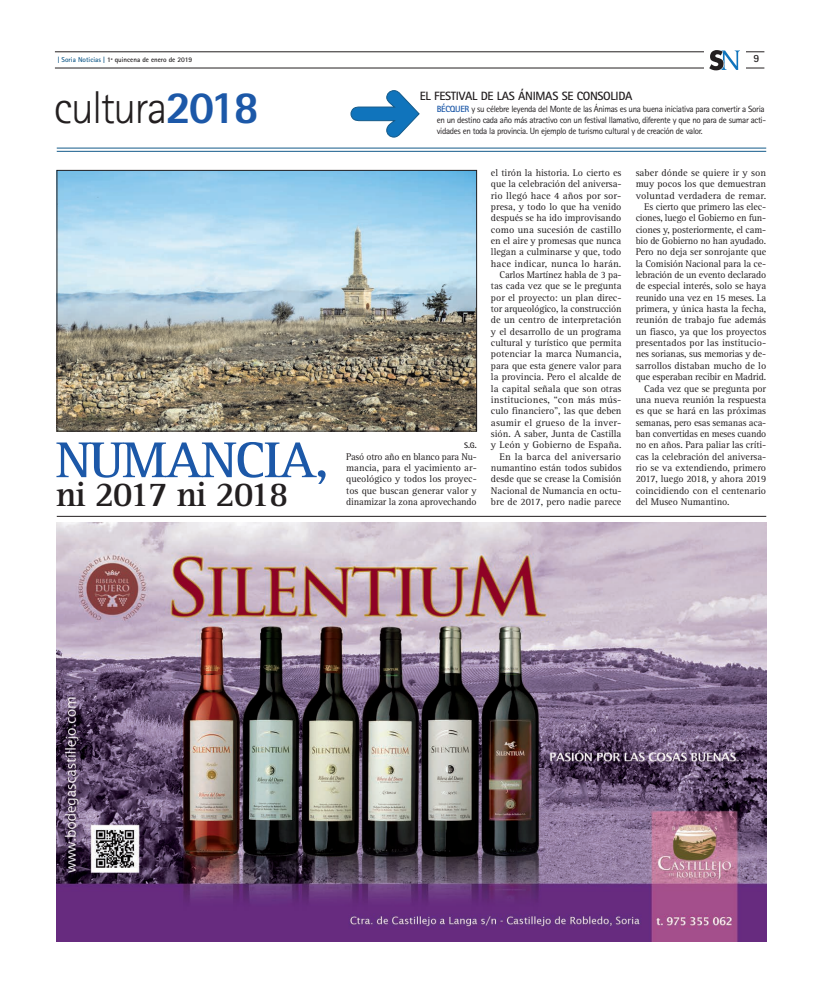
<style>
.page{position:relative;width:823px;height:993px;background:#fff}
.page>*{position:absolute;margin:0;border:0;box-sizing:border-box;transform-origin:0 0}
.t1{font:700 52px "Rotis Serif Std";letter-spacing:-.02em;color:#1c58a8}
.t2{font:300 46px "Rotis Sans Serif Std";letter-spacing:-.04em;color:#231f20}
.t3{font:700 36px "Rotis Serif Std";letter-spacing:-.04em;color:#231f20}
.t4{font:700 12px "Rotis Sans Serif Std";letter-spacing:-.025em;color:#231f20}
.t5{font:700 11px "Rotis Sans Serif Std";color:#231f20}
.t6{font:10px/11.3px "Rotis Serif Std";letter-spacing:-.005em;color:#231f20;text-align:justify}
.t7{font:9px/11px "Rotis Sans Serif Std";letter-spacing:-.04em;color:#231f20}
.t8{font:700 8px "Rotis Sans Serif Std";color:#231f20}
.t9{font:700 7px "Rotis Sans Serif Std";color:#231f20}
.s1{color:#135a8a}
.s2{font-weight:800;color:#1c58a8}
.s3{font-weight:700;color:#1c58a8}
</style>
<div class="page">
<hr style="left:57px;top:148px;width:708px;height:1px;background:#135a8a">
<hr style="left:57px;top:151px;width:708px;height:1px;background:#135a8a">
<hr style="left:57px;top:516px;width:708px;height:1px;background:#231f20">
<img style="left:59px;top:172px;width:415px;height:257px">
<div style="left:57px;top:170px;width:419px;height:261px;border:1px solid #231f20"></div>
<img style="left:57px;top:522px;width:708px;height:419px">
<svg style="left:350px;top:90px;width:70px;height:48px"></svg>
<hr style="left:55px;top:68px;width:709px;height:1px;background:#231f20">
<hr style="left:55px;top:52px;width:709px;height:1px;background:#231f20">
<div style="left:704px;top:49px;width:41px;height:22px;background:#fff"></div>
<svg style="left:709px;top:50px;width:30px;height:20px"></svg>
<p class="t9" style="left:58px;top:56px;width:136px"><span class="s1">| Soria Noticias |</span> 1ª quincena de enero de 2019</p>
<p class="t5" style="left:753px;top:52px;width:7px">9</p>
<h2 class="t2" style="left:54px;top:81px;width:206px">cultura<span class="s2">2018</span></h2>
<p class="t4" style="left:419px;top:89px;width:214px">EL FESTIVAL DE LAS ÁNIMAS SE CONSOLIDA</p>
<p class="t7" style="left:436px;top:103px;width:330px"><span class="s3">BÉCQUER</span> y su célebre leyenda del Monte de las Ánimas es una buena iniciativa para convertir a Soria en un destino cada año más atractivo con un festival llamativo, diferente y que no para de sumar acti&shy;vidades en toda la provincia. Un ejemplo de turismo cultural y de creación de valor.</p>
<h1 class="t1" style="left:56px;top:429px;width:274px">NUMANCIA,</h1>
<p class="t8" style="left:464px;top:440px;width:14px">S.G.</p>
<p class="t6" style="left:346px;top:451px;width:132px">Pasó otro año en blanco para Nu&shy;mancia, para el yacimiento ar&shy;queológico y todos los proyec&shy;tos que buscan generar valor y dinamizar la zona aprovechando</p>
<h3 class="t3" style="left:56px;top:472px;width:234px">ni 2017 ni 2018</h3>
<p class="t6" style="left:490px;top:167px;width:132px;text-align:right">el tirón la historia. Lo cierto es que la celebración del aniversa&shy;rio llegó hace 4 años por sor&shy;presa, y todo lo que ha venido después se ha ido improvisando como una sucesión de castillo en el aire y promesas que nunca llegan a culminarse y que, todo hace indicar, nunca lo harán.<br>Carlos Martínez habla de 3 pa&shy;tas cada vez que se le pregunta por el proyecto: un plan direc&shy;tor arqueológico, la construcción de un centro de interpretación y el desarrollo de un programa cultural y turístico que permita potenciar la marca Numancia, para que esta genere valor para la provincia. Pero el alcalde de la capital señala que son otras instituciones, “con más mús&shy;culo financiero”, las que deben asumir el grueso de la inver&shy;sión. A saber, Junta de Castilla y León y Gobierno de España.<br>En la barca del aniversario numantino están todos subidos desde que se crease la Comisión<br>Nacional de Numancia en octu&shy;bre de 2017, pero nadie parece</p>
<p class="t6" style="left:635px;top:167px;width:132px">saber dónde se quiere ir y son</p>
<p class="t6" style="left:635px;top:178px;width:132px">muy pocos los que demuestran</p>
<p class="t6" style="left:635px;top:190px;width:132px">voluntad verdadera de remar.</p>
<p class="t6" style="left:643px;top:201px;width:123px">Es cierto que primero las elec-</p>
<p class="t6" style="left:635px;top:212px;width:132px">ciones, luego el Gobierno en fun-</p>
<p class="t6" style="left:635px;top:224px;width:132px">ciones y, posteriormente, el cam-</p>
<p class="t6" style="left:635px;top:235px;width:132px">bio de Gobierno no han ayudado.</p>
<p class="t6" style="left:635px;top:246px;width:132px">Pero no deja ser sonrojante que</p>
<p class="t6" style="left:635px;top:258px;width:132px">la Comisión Nacional para la ce-</p>
<p class="t6" style="left:635px;top:269px;width:132px">lebración de un evento declarado</p>
<p class="t6" style="left:635px;top:280px;width:132px">de especial interés, solo se haya</p>
<p class="t6" style="left:635px;top:292px;width:132px">reunido una vez en 15 meses. La</p>
<p class="t6" style="left:635px;top:303px;width:132px">primera, y única hasta la fecha,</p>
<p class="t6" style="left:635px;top:314px;width:132px">reunión de trabajo fue además</p>
<p class="t6" style="left:635px;top:326px;width:132px">un fiasco, ya que los proyectos</p>
<p class="t6" style="left:635px;top:337px;width:132px">presentados por las institucio-</p>
<p class="t6" style="left:635px;top:348px;width:132px">nes sorianas, sus memorias y de-</p>
<p class="t6" style="left:635px;top:360px;width:132px">sarrollos distaban mucho de lo</p>
<p class="t6" style="left:635px;top:371px;width:132px">que esperaban recibir en Madrid.</p>
<p class="t6" style="left:643px;top:383px;width:123px">Cada vez que se pregunta por</p>
<p class="t6" style="left:635px;top:394px;width:132px">una nueva reunión la respuesta</p>
<p class="t6" style="left:635px;top:405px;width:132px">es que se hará en las próximas</p>
<p class="t6" style="left:635px;top:417px;width:132px">semanas, pero esas semanas aca-</p>
<p class="t6" style="left:635px;top:428px;width:132px">ban convertidas en meses cuando</p>
<p class="t6" style="left:635px;top:439px;width:132px">no en años. Para paliar las críti-</p>
<p class="t6" style="left:635px;top:451px;width:132px">cas la celebración del aniversa-</p>
<p class="t6" style="left:635px;top:462px;width:132px">rio se va extendiendo, primero</p>
<p class="t6" style="left:635px;top:473px;width:132px">2017, luego 2018, y ahora 2019</p>
<p class="t6" style="left:635px;top:485px;width:132px">coincidiendo con el centenario</p>
<p class="t6" style="left:635px;top:496px;width:95px">del Museo Numantino.</p>
</div>
